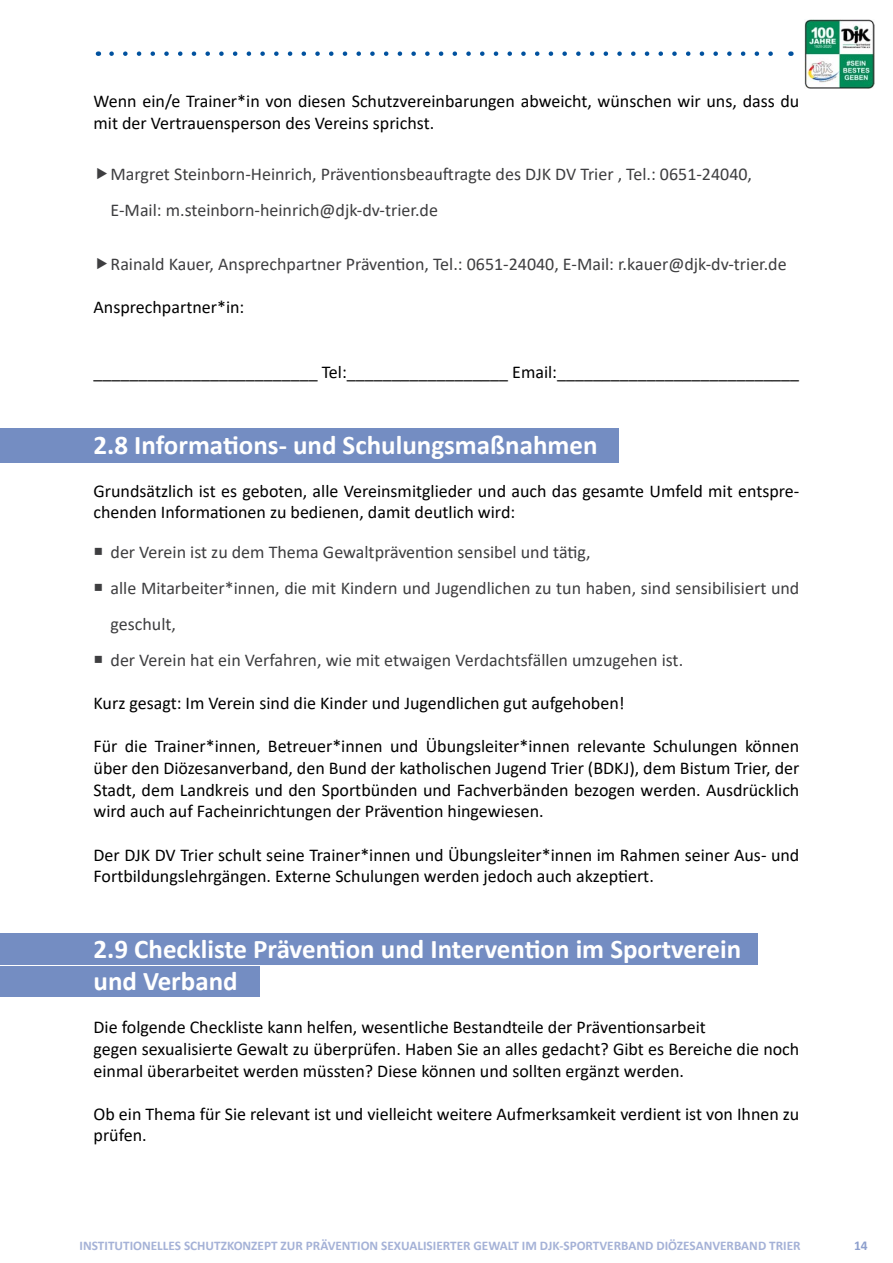
<style>
.page{position:relative;width:893px;height:1263px;background:#fff}
.page>*{position:absolute;margin:0;border:0;box-sizing:border-box;transform-origin:0 0}
.t1{font:700 27px/32.4px "Calibri";color:#fff}
.t2{font:18px/21.6px "Calibri";color:#000}
.t3{font:18px/36px "Calibri";color:#3e3e40}
.t4{font:700 13.5px "Calibri";color:#8d9fcd}
.t5{font:700 13.2px "Calibri";color:#a5b2d7}
</style>
<div class="page">
<img style="left:805px;top:19px;width:69px;height:69px">
<svg style="left:112px;top:51px;width:661px;height:5px"></svg>
<div style="left:0;top:428px;width:618px;height:34px;background:#748dc2"></div>
<div style="left:0;top:933px;width:758px;height:32px;background:#748dc2"></div>
<div style="left:0;top:967px;width:259px;height:30px;background:#748dc2"></div>
<p class="t2" style="left:94px;top:90px;width:707px">Wenn ein/e Trainer*in von diesen Schutzvereinbarungen abweicht, wünschen wir uns, dass du mit der Vertrauensperson des Vereins sprichst.</p>
<p class="t3" style="left:111px;top:156px;width:643px">Margret Steinborn-Heinrich, Präventionsbeauftragte des DJK DV Trier , Tel.: 0651-24040,<br>E-Mail: m.steinborn-heinrich@djk-dv-trier.de</p>
<p class="t3" style="left:111px;top:246px;width:678px">Rainald Kauer, Ansprechpartner Prävention, Tel.: 0651-24040, E-Mail: r.kauer@djk-dv-trier.de</p>
<p class="t2" style="left:94px;top:296px;width:152px">Ansprechpartner*in:</p>
<p class="t2" style="left:94px;top:361px;width:707px">_________________________ Tel:__________________ Email:___________________________</p>
<h1 class="t1" style="left:94px;top:428px;width:505px">2.8 Informations- und Schulungsmaßnahmen</h1>
<p class="t2" style="left:94px;top:480px;width:707px">Grundsätzlich ist es geboten, alle Vereinsmitglieder und auch das gesamte Umfeld mit entspre&shy;chenden Informationen zu bedienen, damit deutlich wird:</p>
<p class="t3" style="left:111px;top:534px;width:690px">der Verein ist zu dem Thema Gewaltprävention sensibel und tätig,<br>alle Mitarbeiter*innen, die mit Kindern und Jugendlichen zu tun haben, sind sensibilisiert und geschult,<br>der Verein hat ein Verfahren, wie mit etwaigen Verdachtsfällen umzugehen ist.</p>
<p class="t2" style="left:94px;top:692px;width:533px">Kurz gesagt: Im Verein sind die Kinder und Jugendlichen gut aufgehoben!</p>
<p class="t2" style="left:94px;top:735px;width:707px;text-align:justify">Für die Trainer*innen, Betreuer*innen und Übungsleiter*innen relevante Schulungen können über den Diözesanverband, den Bund der katholischen Jugend Trier (BDKJ), dem Bistum Trier, der Stadt, dem Landkreis und den Sportbünden und Fachverbänden bezogen werden. Ausdrücklich wird auch auf Facheinrichtungen der Prävention hingewiesen.</p>
<p class="t2" style="left:94px;top:843px;width:707px">Der DJK DV Trier schult seine Trainer*innen und Übungsleiter*innen im Rahmen seiner Aus- und<br>Fortbildungslehrgängen. Externe Schulungen werden jedoch auch akzeptiert.</p>
<h1 class="t1" style="left:94px;top:932px;width:649px">2.9 Checkliste Prävention und Intervention im Sportverein und Verband</h1>
<p class="t2" style="left:94px;top:1016px;width:707px">Die folgende Checkliste kann helfen, wesentliche Bestandteile der Präventionsarbeit<br>gegen sexualisierte Gewalt zu überprüfen. Haben Sie an alles gedacht? Gibt es Bereiche die noch einmal überarbeitet werden müssten? Diese können und sollten ergänzt werden.</p>
<p class="t2" style="left:94px;top:1102px;width:707px">Ob ein Thema für Sie relevant ist und vielleicht weitere Aufmerksamkeit verdient ist von Ihnen zu prüfen.</p>
<p class="t5" style="left:80px;top:1236px;width:722px">INSTITUTIONELLES SCHUTZKONZEPT ZUR PRÄVENTION SEXUALISIERTER GEWALT IM DJK-SPORTVERBAND DIÖZESANVERBAND TRIER</p>
<p class="t4" style="left:854px;top:1236px;width:15px">14</p>
</div>
